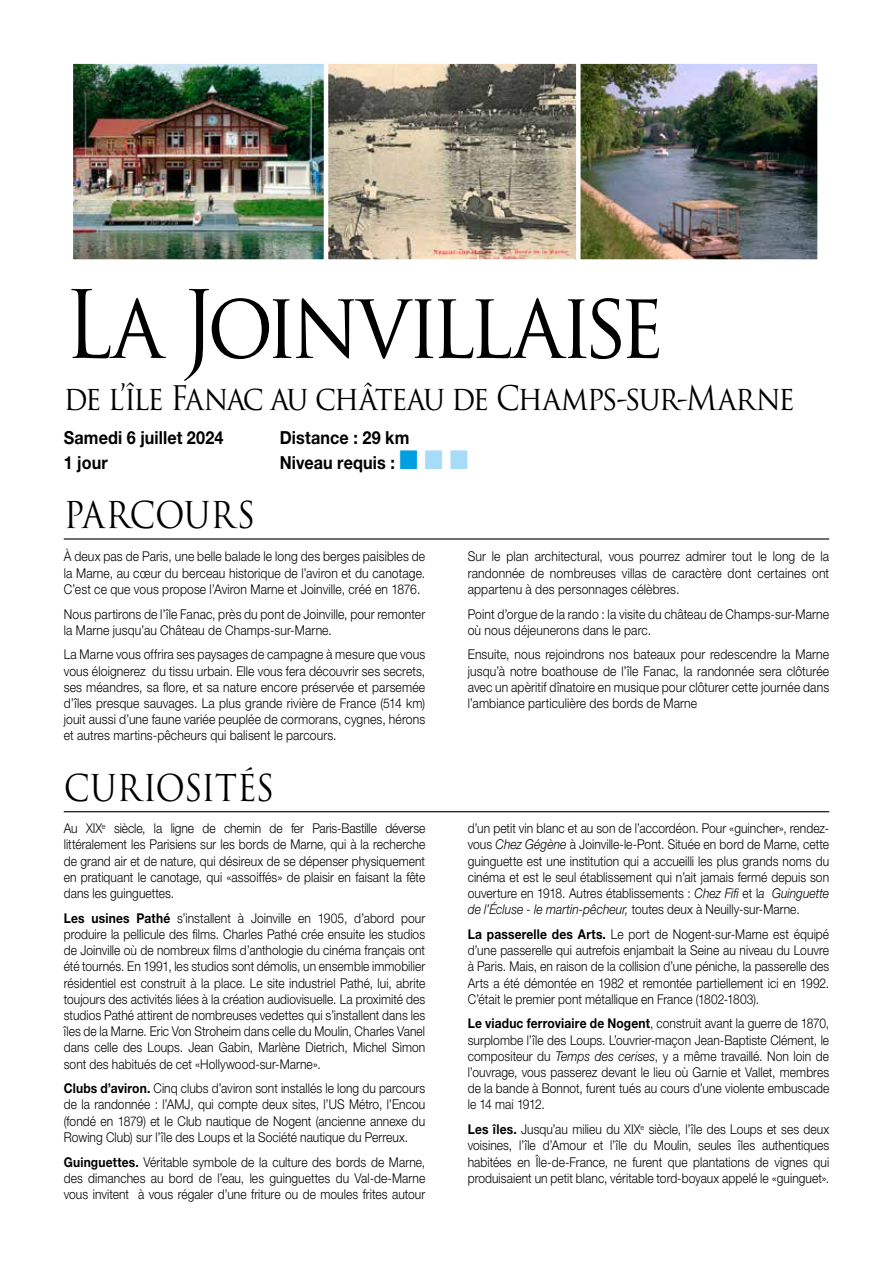
<style>
.page{position:relative;width:893px;height:1263px;background:#fff}
.page>*{position:absolute;margin:0;border:0;box-sizing:border-box;transform-origin:0 0}
.t1{font:91.5px "Trajan Pro";letter-spacing:-.08em;color:#000;scale:.9 1}
.t2{font:36px "Trajan Pro";letter-spacing:-.015em;color:#000;scale:.9 1}
.t3{font:33px "Trajan Pro";letter-spacing:-.065em;color:#000;scale:.9 1}
.t4{font:700 18px "Helvetica Neue LT Std";letter-spacing:.01em;color:#000;scale:.9 1}
.t5{font:300 13.5px/16.2px "Helvetica Neue LT Std";letter-spacing:.01em;color:#000;text-align:justify;scale:.89 1}
.t6{font:300 13.5px/16.2px "Helvetica Neue LT Std";letter-spacing:.01em;color:#000;text-align:justify;scale:.9 1}
.s1{color:#009fe3}
.s2{color:#a7dcf8}
.s3{font-weight:700}
.s4{font-style:italic}
</style>
<div class="page">
<img style="left:581px;top:64px;width:236px;height:195px">
<div style="left:562px;top:59px;width:260px;height:205px;border:4px solid #fff"></div>
<img style="left:328px;top:64px;width:248px;height:195px">
<div style="left:321px;top:59px;width:260px;height:205px;border:4px solid #fff"></div>
<img style="left:74px;top:64px;width:249px;height:195px">
<div style="left:69px;top:59px;width:259px;height:205px;border:4px solid #fff"></div>
<hr style="left:64px;top:538px;width:765px;height:1px;background:#000">
<hr style="left:64px;top:811px;width:765px;height:1px;background:#000">
<h1 class="t1" style="left:64px;top:266px;width:669px">La Joinvillaise</h1>
<h3 class="t3" style="left:64px;top:377px;width:814px">de l’île Fanac au château de Champs-sur-Marne</h3>
<h3 class="t4" style="left:64px;top:426px;width:179px">Samedi 6 juillet 2024</h3>
<h3 class="t4" style="left:280px;top:426px;width:146px">Distance : 29 km</h3>
<h3 class="t4" style="left:64px;top:451px;width:50px">1 jour</h3>
<h3 class="t4" style="left:280px;top:451px;width:211px">Niveau requis : <span class="s1">■</span> <span class="s2">■</span> <span class="s2">■</span></h3>
<h2 class="t2" style="left:64px;top:492px;width:214px">PARCOURS</h2>
<p class="t6" style="left:64px;top:548px;width:403px">À deux pas de Paris, une belle balade le long des berges paisibles de la Marne, au cœur du berceau historique de l’aviron et du canotage.<br>C’est ce que vous propose l’Aviron Marne et Joinville, créé en 1876.</p>
<p class="t6" style="left:64px;top:605px;width:403px">Nous partirons de l’île Fanac, près du pont de Joinville, pour remonter la Marne jusqu’au Château de Champs-sur-Marne.</p>
<p class="t6" style="left:64px;top:646px;width:403px">La Marne vous offrira ses paysages de campagne à mesure que vous vous éloignerez du tissu urbain. Elle vous fera découvrir ses secrets, ses méandres, sa flore, et sa nature encore préservée et parsemée d’îles presque sauvages. La plus grande rivière de France (514 km) jouit aussi d’une faune variée peuplée de cormorans, cygnes, hérons et autres martins-pêcheurs qui balisent le parcours.</p>
<h2 class="t2" style="left:64px;top:765px;width:235px">CURIOSITÉS</h2>
<p class="t5" style="left:64px;top:820px;width:408px">Au XIX<sup>e</sup> siècle, la ligne de chemin de fer Paris-Bastille déverse littéralement les Parisiens sur les bords de Marne, qui à la recherche de grand air et de nature, qui désireux de se dépenser physiquement en pratiquant le canotage, qui «assoiffés» de plaisir en faisant la fête dans les guinguettes.</p>
<p class="t5" style="left:64px;top:909px;width:408px"><span class="s3">Les usines Pathé</span> s’installent à Joinville en 1905, d’abord pour produire la pellicule des films. Charles Pathé crée ensuite les studios de Joinville où de nombreux films d’anthologie du cinéma français ont été tournés. En 1991, les studios sont démolis, un ensemble immobilier résidentiel est construit à la place. Le site industriel Pathé, lui, abrite toujours des activités liées à la création audiovisuelle. La proximité des studios Pathé attirent de nombreuses vedettes qui s’installent dans les îles de la Marne. Eric Von Stroheim dans celle du Moulin, Charles Vanel dans celle des Loups. Jean Gabin, Marlène Dietrich, Michel Simon sont des habitués de cet «Hollywood-sur-Marne».</p>
<p class="t5" style="left:64px;top:1080px;width:408px"><span class="s3">Clubs d’aviron.</span> Cinq clubs d’aviron sont installés le long du parcours de la randonnée : l’AMJ, qui compte deux sites, l’US Métro, l’Encou (fondé en 1879) et le Club nautique de Nogent (ancienne annexe du Rowing Club) sur l’île des Loups et la Société nautique du Perreux.</p>
<p class="t5" style="left:64px;top:1153px;width:408px"><span class="s3">Guinguettes.</span> Véritable symbole de la culture des bords de Marne, des dimanches au bord de l’eau, les guinguettes du Val-de-Marne vous invitent à vous régaler d’une friture ou de moules frites autour</p>
<p class="t6" style="left:468px;top:548px;width:403px">Sur le plan architectural, vous pourrez admirer tout le long de la randonnée de nombreuses villas de caractère dont certaines ont appartenu à des personnages célèbres.</p>
<p class="t6" style="left:468px;top:605px;width:403px">Point d’orgue de la rando : la visite du château de Champs-sur-Marne où nous déjeunerons dans le parc.</p>
<p class="t6" style="left:468px;top:646px;width:403px">Ensuite, nous rejoindrons nos bateaux pour redescendre la Marne jusqu’à notre boathouse de l’île Fanac, la randonnée sera clôturée avec un apèritif dînatoire en musique pour clôturer cette journée dans l’ambiance particulière des bords de Marne</p>
<p class="t5" style="left:468px;top:820px;width:408px">d’un petit vin blanc et au son de l’accordéon. Pour «guincher», rendez&shy;vous <span class="s4">Chez Gégène</span> à Joinville-le-Pont. Située en bord de Marne, cette guinguette est une institution qui a accueilli les plus grands noms du cinéma et est le seul établissement qui n’ait jamais fermé depuis son ouverture en 1918. Autres établissements : <span class="s4">Chez Fifi</span> et l<span class="s4">a Guinguette de l’Écluse - le martin-pêcheur,</span> toutes deux à Neuilly-sur-Marne.</p>
<p class="t5" style="left:468px;top:926px;width:408px"><span class="s3">La passerelle des Arts.</span> Le port de Nogent-sur-Marne est équipé d’une passerelle qui autrefois enjambait la Seine au niveau du Louvre à Paris. Mais, en raison de la collision d’une péniche, la passerelle des Arts a été démontée en 1982 et remontée partiellement ici en 1992.<br>C’était le premier pont métallique en France (1802-1803).</p>
<p class="t5" style="left:468px;top:1015px;width:408px"><span class="s3">Le viaduc ferroviaire de Nogent</span>, construit avant la guerre de 1870, surplombe l’île des Loups. L’ouvrier-maçon Jean-Baptiste Clément, le compositeur du <span class="s4">Temps des cerises</span>, y a même travaillé. Non loin de l’ouvrage, vous passerez devant le lieu où Garnie et Vallet, membres de la bande à Bonnot, furent tués au cours d’une violente embuscade le 14 mai 1912.</p>
<p class="t5" style="left:468px;top:1121px;width:408px"><span class="s3">Les îles.</span> Jusqu’au milieu du XIX<sup>e</sup> siècle, l’île des Loups et ses deux voisines, l’île d’Amour et l’île du Moulin, seules îles authentiques habitées en Île-de-France, ne furent que plantations de vignes qui produisaient un petit blanc, véritable tord-boyaux appelé le «guinguet».</p>
</div>
